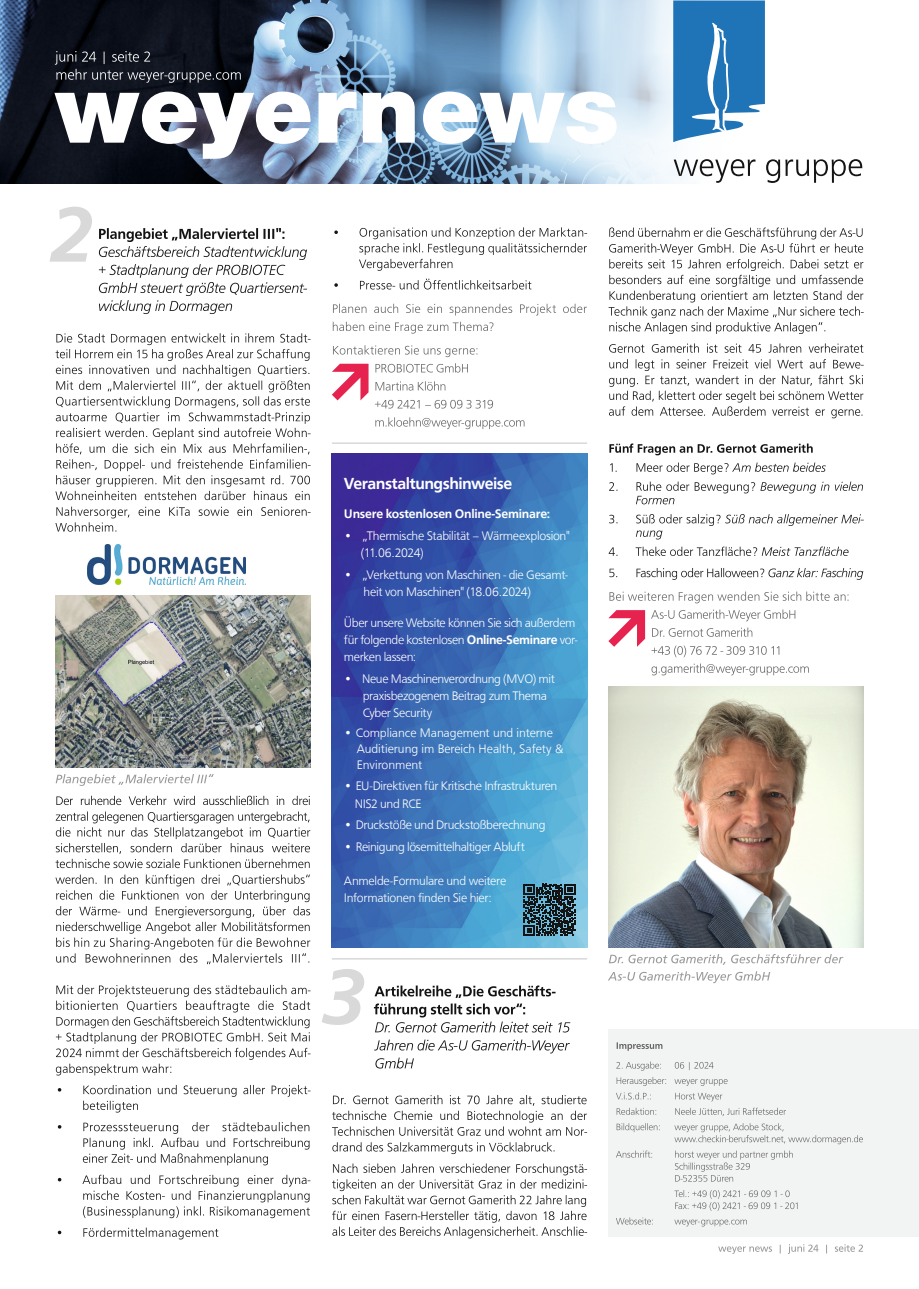
<style>
.page{position:relative;width:919px;height:1289px;background:#fff}
.page>*{position:absolute;margin:0;border:0;box-sizing:border-box;transform-origin:0 0}
.t1{font:500 16.5px "Front Page";letter-spacing:-.03em;color:#fff}
.t2{font:300 12.75px/17.2px "Front Page";letter-spacing:-.025em;color:#fff}
.t3{font:300 12.75px/15.8px "Front Page";letter-spacing:-.005em;color:#fff}
.t4{font:500 12.75px "Front Page";letter-spacing:-.02em;color:#fff}
.s1{font-weight:500}
</style>
<div class="page">
<div style="left:608px;top:1029px;width:310px;height:207px;background:#f2f3f3"></div>
<svg style="left:616px;top:1217px;width:130px;height:9px"></svg>
<svg style="left:674px;top:1190px;width:123px;height:20px"></svg>
<svg style="left:616px;top:1150px;width:176px;height:31px"></svg>
<svg style="left:616px;top:1123px;width:246px;height:21px"></svg>
<svg style="left:616px;top:1107px;width:169px;height:8px"></svg>
<svg style="left:616px;top:1092px;width:106px;height:9px"></svg>
<svg style="left:616px;top:1077px;width:111px;height:8px"></svg>
<svg style="left:616px;top:1061px;width:97px;height:9px"></svg>
<svg style="left:616px;top:1042px;width:46px;height:8px"></svg>
<img style="left:0;top:0;width:676px;height:183px">
<svg style="left:673px;top:0;width:91px;height:142px"></svg>
<svg style="left:673px;top:159px;width:82px;height:24px"></svg>
<svg style="left:766px;top:159px;width:96px;height:24px"></svg>
<svg style="left:55px;top:51px;width:186px;height:32px;background:#252831"></svg>
<svg style="left:54px;top:92px;width:562px;height:67px"></svg>
<svg style="left:718px;top:1244px;width:145px;height:9px"></svg>
<svg style="left:322px;top:969px;width:42px;height:55px"></svg>
<svg style="left:332px;top:1163px;width:255px;height:75px"></svg>
<svg style="left:332px;top:1142px;width:222px;height:12px"></svg>
<svg style="left:332px;top:1095px;width:255px;height:40px"></svg>
<svg style="left:374px;top:1039px;width:195px;height:29px"></svg>
<svg style="left:374px;top:1003px;width:196px;height:29px"></svg>
<svg style="left:374px;top:985px;width:181px;height:12px"></svg>
<hr style="left:332px;top:958px;width:255px;height:1px;background:#d9d9d9">
<hr style="left:332px;top:442px;width:255px;height:2px;background:#d9d9d9">
<svg style="left:608px;top:971px;width:162px;height:12px"></svg>
<svg style="left:731px;top:954px;width:112px;height:9px"></svg>
<svg style="left:609px;top:954px;width:116px;height:10px"></svg>
<svg style="left:651px;top:663px;width:157px;height:12px"></svg>
<svg style="left:651px;top:645px;width:128px;height:12px"></svg>
<svg style="left:652px;top:627px;width:100px;height:10px"></svg>
<svg style="left:651px;top:609px;width:144px;height:12px"></svg>
<svg style="left:609px;top:591px;width:239px;height:12px"></svg>
<svg style="left:609px;top:568px;width:254px;height:12px"></svg>
<svg style="left:608px;top:546px;width:240px;height:10px"></svg>
<svg style="left:609px;top:514px;width:254px;height:25px"></svg>
<svg style="left:609px;top:481px;width:253px;height:23px"></svg>
<svg style="left:610px;top:462px;width:215px;height:12px"></svg>
<svg style="left:609px;top:443px;width:203px;height:12px"></svg>
<svg style="left:609px;top:359px;width:254px;height:59px"></svg>
<svg style="left:609px;top:343px;width:254px;height:10px"></svg>
<svg style="left:608px;top:227px;width:255px;height:107px"></svg>
<img style="left:608px;top:686px;width:255px;height:261px">
<svg style="left:58px;top:1227px;width:160px;height:12px"></svg>
<svg style="left:58px;top:1174px;width:252px;height:44px"></svg>
<svg style="left:58px;top:1122px;width:251px;height:43px"></svg>
<svg style="left:58px;top:1085px;width:252px;height:27px"></svg>
<svg style="left:56px;top:984px;width:254px;height:91px"></svg>
<svg style="left:55px;top:874px;width:255px;height:90px"></svg>
<svg style="left:56px;top:811px;width:254px;height:57px"></svg>
<svg style="left:56px;top:795px;width:254px;height:10px"></svg>
<svg style="left:55px;top:506px;width:255px;height:25px"></svg>
<svg style="left:55px;top:333px;width:255px;height:167px"></svg>
<svg style="left:99px;top:228px;width:208px;height:86px"></svg>
<svg style="left:375px;top:417px;width:149px;height:12px"></svg>
<svg style="left:375px;top:400px;width:118px;height:8px"></svg>
<svg style="left:375px;top:381px;width:70px;height:9px"></svg>
<svg style="left:375px;top:363px;width:93px;height:9px"></svg>
<svg style="left:333px;top:345px;width:144px;height:12px"></svg>
<svg style="left:333px;top:322px;width:160px;height:11px"></svg>
<svg style="left:333px;top:304px;width:253px;height:11px"></svg>
<svg style="left:334px;top:279px;width:197px;height:10px"></svg>
<svg style="left:334px;top:227px;width:253px;height:44px"></svg>
<svg style="left:332px;top:364px;width:36px;height:36px"></svg>
<img style="left:332px;top:453px;width:255px;height:494px">
<svg style="left:523px;top:883px;width:52px;height:52px;background:#314d58"></svg>
<svg style="left:608px;top:610px;width:37px;height:36px"></svg>
<svg style="left:49px;top:207px;width:43px;height:55px"></svg>
<img style="left:88px;top:544px;width:157px;height:40px">
<img style="left:56px;top:596px;width:254px;height:171px">
<svg style="left:56px;top:774px;width:158px;height:12px"></svg>
<p class="t1" style="left:344px;top:474px;width:170px">Veranstaltungshinweise</p>
<p class="t4" style="left:344px;top:507px;width:208px">Unsere kostenlosen Online-Seminare:</p>
<p class="t2" style="left:361px;top:527px;width:210px;text-indent:-17px">• „Thermische Stabilität – Wärmeexplosion" (11.06.2024)</p>
<p class="t2" style="left:363px;top:566px;width:206px;text-indent:-20px">• „Verkettung von Maschinen - die Gesamt&shy;heit von Maschinen" (18.06.2024)</p>
<p class="t2" style="left:344px;top:614px;width:235px">Über unsere Website können Sie sich außerdem für folgende kostenlosen <span class="s1">Online-Seminare</span> vor&shy;merken lassen:</p>
<p class="t2" style="left:363px;top:670px;width:194px;text-indent:-19px">• Neue Maschinenverordnung (MVO) mit praxisbezogenem Beitrag zum Thema<br>Cyber Security</p>
<p class="t3" style="left:357px;top:725px;width:208px;text-indent:-13px">• Compliance Management und interne<br>Auditierung im Bereich Health, Safety &amp;<br>Environment</p>
<p class="t2" style="left:354px;top:777px;width:204px;text-indent:-11px">• EU-Direktiven für Kritische Infrastrukturen<br>NIS2 und RCE</p>
<p class="t2" style="left:344px;top:816px;width:203px">• Druckstöße und Druckstoßberechnung</p>
<p class="t2" style="left:344px;top:838px;width:182px">• Reinigung lösemittelhaltiger Abluft</p>
<p class="t2" style="left:344px;top:872px;width:164px">Anmelde-Formulare und weitere<br>Informationen finden Sie hier:</p>
</div>
